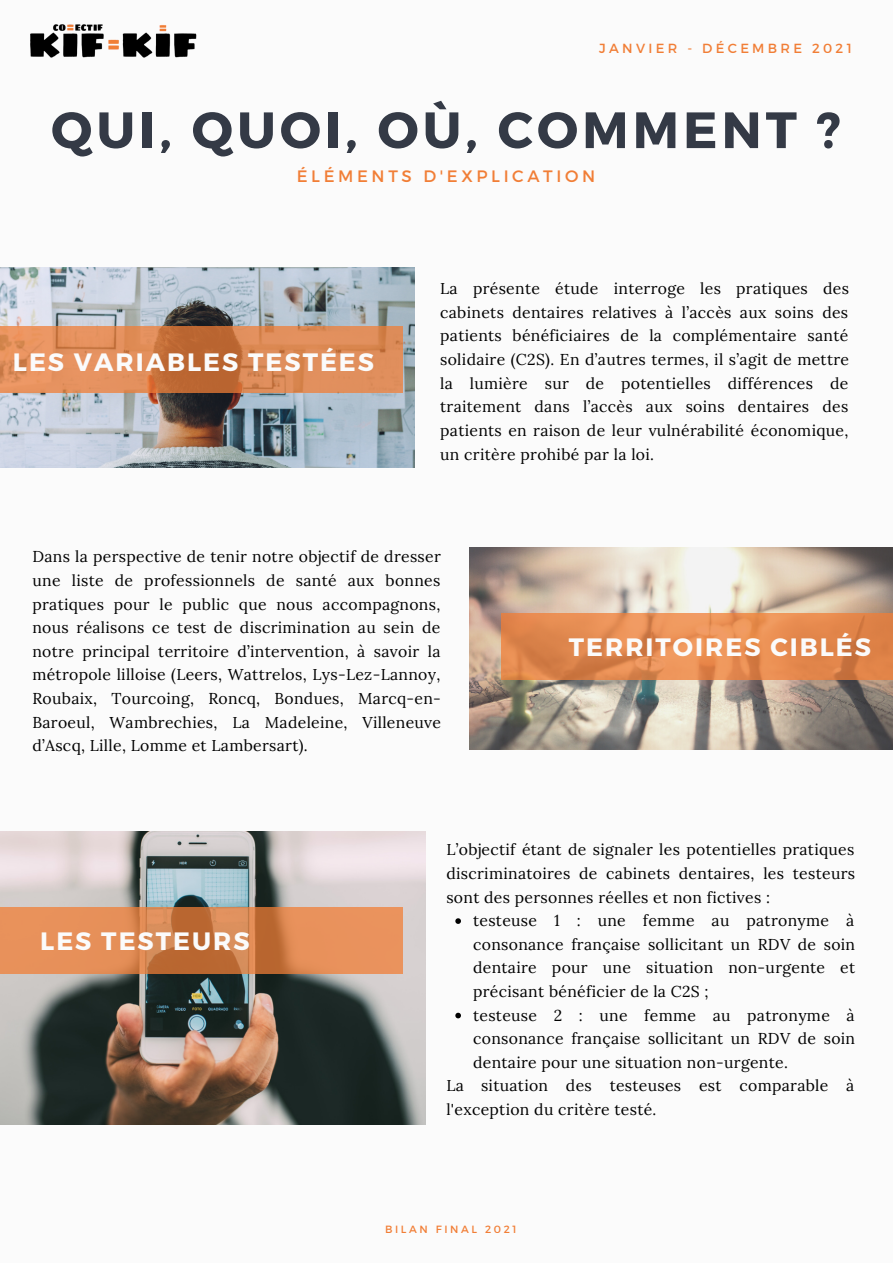
<style>
.page{position:relative;width:893px;height:1264px;background:#fff}
.page>*{position:absolute;margin:0;border:0;box-sizing:border-box;transform-origin:0 0}
.t1{font:700 51px "Montserrat";letter-spacing:.08em;color:#343a46}
.t2{font:700 25.05px "Montserrat";letter-spacing:.08em;color:#fbfbfb}
.t3{font:16.5px "Montserrat";letter-spacing:.22em;color:#f17e36}
.t4{font:15.75px/23.5px "Lora";letter-spacing:.02em;color:#010101;text-align:justify}
.t5{font:13.2px "Montserrat";letter-spacing:.25em;color:#f17e36}
.t6{font:10.5px "Montserrat";letter-spacing:.25em;color:#f17e36}
</style>
<div class="page">
<div style="left:0;top:0;width:892px;height:1262px;background:#fbfbfb"></div>
<img style="left:0;top:267px;width:415px;height:200px">
<svg style="left:0;top:326px;width:402px;height:67px;background:#d98552"></svg>
<img style="left:469px;top:548px;width:423px;height:201px">
<svg style="left:500px;top:613px;width:392px;height:67px;background:#e2894f"></svg>
<img style="left:0;top:831px;width:425px;height:292px">
<svg style="left:0;top:907px;width:402px;height:66px;background:#db8751"></svg>
<svg style="left:455px;top:918px;width:6px;height:5px"></svg>
<svg style="left:455px;top:1012px;width:6px;height:6px"></svg>
<img style="left:30px;top:24px;width:167px;height:34px">
<p class="t5" style="left:599px;top:40px;width:254px">JANVIER - DÉCEMBRE 2021</p>
<h1 class="t1" style="left:51px;top:97px;width:791px">QUI, QUOI, OÙ, COMMENT ?</h1>
<p class="t3" style="left:297px;top:165px;width:300px">ÉLÉMENTS D'EXPLICATION</p>
<h2 class="t2" style="left:13px;top:345px;width:362px">LES VARIABLES TESTÉES</h2>
<p class="t4" style="left:440px;top:277px;width:410px">La présente étude interroge les pratiques des cabinets dentaires relatives à l’accès aux soins des patients bénéficiaires de la complémentaire santé solidaire (C2S). En d’autres termes, il s’agit de mettre la lumière sur de potentielles différences de traitement dans l’accès aux soins dentaires des patients en raison de leur vulnérabilité économique, un critère prohibé par la loi.</p>
<p class="t4" style="left:32px;top:544px;width:410px">Dans la perspective de tenir notre objectif de dresser une liste de professionnels de santé aux bonnes pratiques pour le public que nous accompagnons, nous réalisons ce test de discrimination au sein de notre principal territoire d’intervention, à savoir la métropole lilloise (Leers, Wattrelos, Lys-Lez-Lannoy, Roubaix, Tourcoing, Roncq, Bondues, Marcq-en-Baroeul, Wambrechies, La Madeleine, Villeneuve d’Ascq, Lille, Lomme et Lambersart).</p>
<h2 class="t2" style="left:569px;top:630px;width:303px">TERRITOIRES CIBLÉS</h2>
<h2 class="t2" style="left:40px;top:924px;width:211px">LES TESTEURS</h2>
<p class="t4" style="left:446px;top:837px;width:410px">L’objectif étant de signaler les potentielles pratiques discriminatoires de cabinets dentaires, les testeurs sont des personnes réelles et non fictives :</p>
<p class="t4" style="left:473px;top:908px;width:383px;text-align:left">testeuse 1 : une femme au patronyme à consonance française sollicitant un RDV de soin dentaire pour une situation non-urgente et précisant bénéficier de la C2S ;<br>testeuse 2 : une femme au patronyme à consonance française sollicitant un RDV de soin dentaire pour une situation non-urgente.</p>
<p class="t4" style="left:446px;top:1073px;width:409px">La situation des testeuses est comparable à l'exception du critère testé.</p>
<p class="t6" style="left:385px;top:1222px;width:133px">BILAN FINAL 2021</p>
</div>
